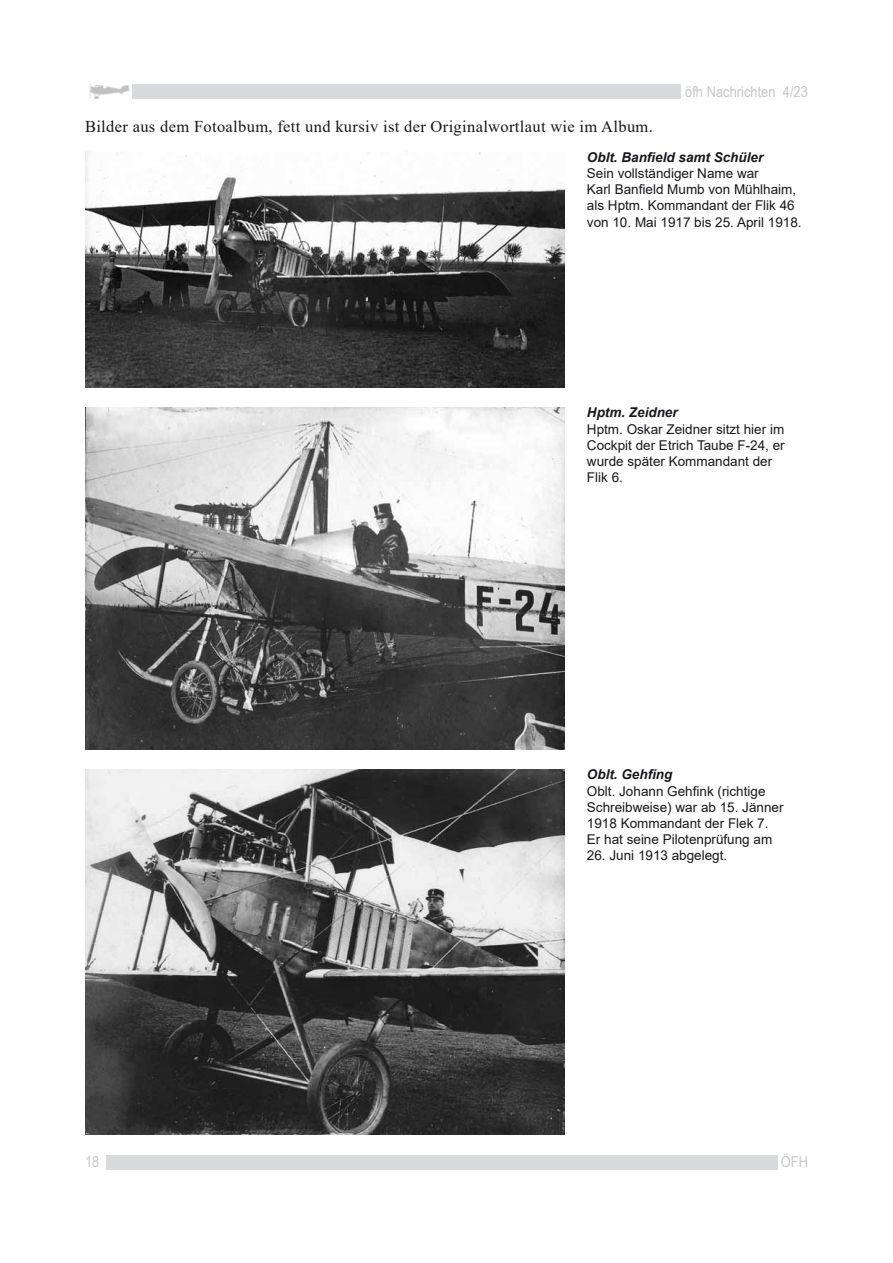
<style>
.page{position:relative;width:893px;height:1263px;background:#fff}
.page>*{position:absolute;margin:0;border:0;box-sizing:border-box;transform-origin:0 0}
.t1{font:16.5px "Times New Roman";letter-spacing:.02em;color:#1a171c}
.t2{font:15px "Arial Narrow";color:#c6c7c9;scale:1.05 1}
.t3{font:13.5px/16.2px "Arial";color:#1a171c}
.t4{font:italic 700 13.5px "Arial";color:#1a171c}
</style>
<div class="page">
<div style="left:128px;top:84px;width:552px;height:15px;background:#d9dadb"></div>
<img style="left:89px;top:84px;width:43px;height:15px">
<div style="left:106px;top:1154px;width:672px;height:15px;background:#d9dadb"></div>
<img style="left:85px;top:152px;width:479px;height:236px">
<img style="left:85px;top:407px;width:479px;height:343px">
<img style="left:85px;top:769px;width:479px;height:365px">
<p class="t1" style="left:85px;top:115px;width:569px">Bilder aus dem Fotoalbum, fett und kursiv ist der Originalwortlaut wie im Album.</p>
<p class="t2" style="left:685px;top:80px;width:118px">öfh Nachrichten 4/23</p>
<p class="t4" style="left:587px;top:148px;width:178px">Oblt. Banfield samt Schüler</p>
<p class="t3" style="left:587px;top:165px;width:216px">Sein vollständiger Name war<br>Karl Banfield Mumb von Mühlhaim, als Hptm. Kommandant der Flik 46 von 10. Mai 1917 bis 25. April 1918.</p>
<p class="t4" style="left:587px;top:404px;width:92px">Hptm. Zeidner</p>
<p class="t3" style="left:587px;top:421px;width:199px">Hptm. Oskar Zeidner sitzt hier im<br>Cockpit der Etrich Taube F-24, er wurde später Kommandant der<br>Flik 6.</p>
<p class="t4" style="left:587px;top:766px;width:87px">Oblt. Gehfing</p>
<p class="t3" style="left:587px;top:783px;width:198px">Oblt. Johann Gehfink (richtige<br>Schreibweise) war ab 15. Jänner<br>1918 Kommandant der Flek 7.<br>Er hat seine Pilotenprüfung am</p>
<p class="t3" style="left:587px;top:847px;width:142px">26. Juni 1913 abgelegt.</p>
<p class="t2" style="left:85px;top:1151px;width:15px">18</p>
<p class="t2" style="left:781px;top:1151px;width:27px">ÖFH</p>
</div>
